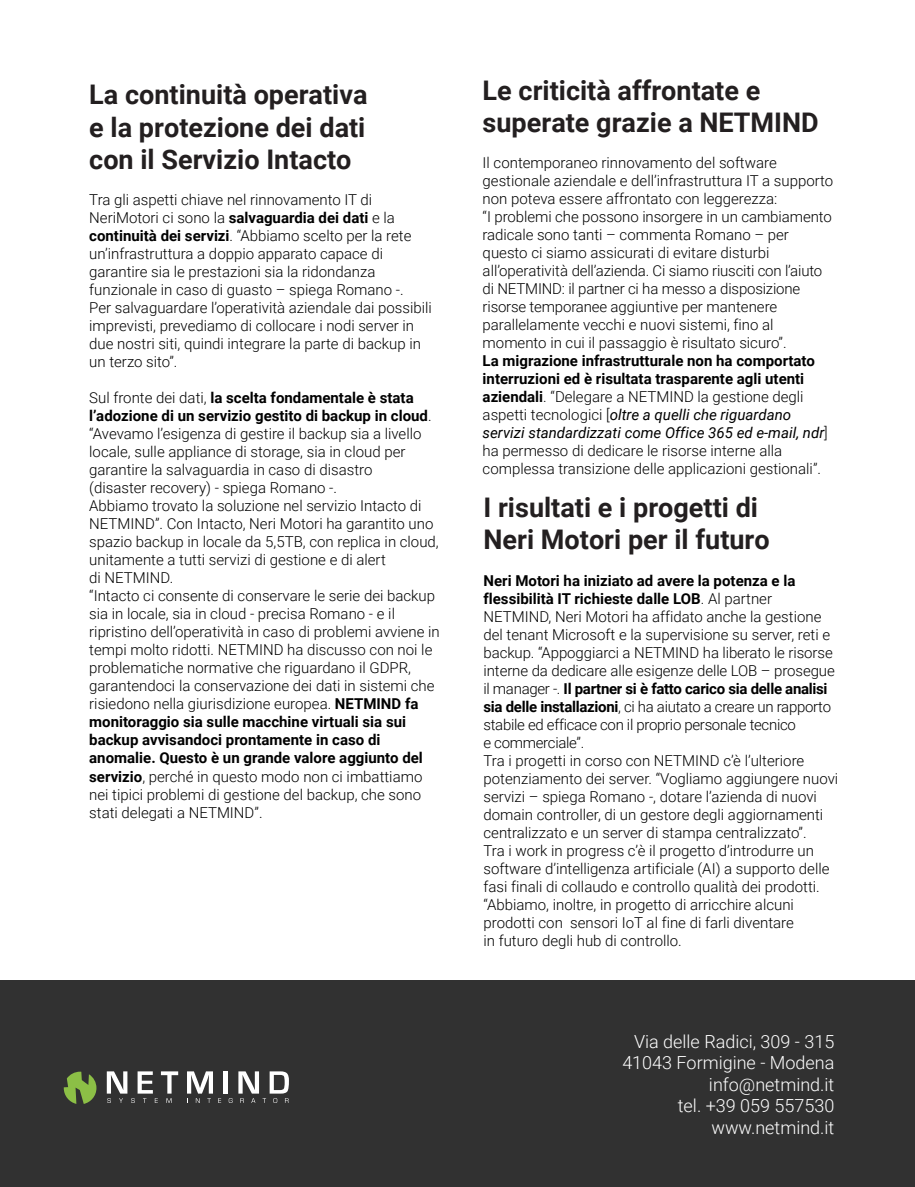
<style>
.page{position:relative;width:915px;height:1187px;background:#fff}
.page>*{position:absolute;margin:0;border:0;box-sizing:border-box;transform-origin:0 0}
.t1{font:700 27px/32.4px "Roboto";color:#231f20}
.t2{font:300 18px/21.6px "Roboto";color:#fff;text-align:right}
.t3{font:300 15px/18px "Roboto";color:#000}
.s1{font-weight:700}
.s2{font-weight:400;font-style:italic}
</style>
<div class="page">
<div style="left:0;top:980px;width:914px;height:206px;background:#313131"></div>
<svg style="left:107px;top:1071px;width:71px;height:31px"></svg>
<div style="left:223px;top:1071px;width:5px;height:22px;background:#fff"></div>
<svg style="left:64px;top:1071px;width:32px;height:32px"></svg>
<svg style="left:187px;top:1071px;width:34px;height:31px"></svg>
<svg style="left:238px;top:1071px;width:51px;height:31px"></svg>
<h1 class="t1" style="left:89px;top:77px;width:280px;text-align:justify">La continuità operativa e la protezione dei dati con il Servizio Intacto</h1>
<p class="t3" style="left:89px;top:190px;width:344px">Tra gli aspetti chiave nel rinnovamento IT di NeriMotori ci sono la <span class="s1">salvaguardia dei dati</span> e la <span class="s1">continuità dei servizi</span>. “Abbiamo scelto per la rete un’infrastruttura a doppio apparato capace di garantire sia le prestazioni sia la ridondanza funzionale in caso di guasto – spiega Romano -.<br>Per salvaguardare l’operatività aziendale dai possibili imprevisti, prevediamo di collocare i nodi server in due nostri siti, quindi integrare la parte di backup in un terzo sito”.</p>
<p class="t3" style="left:89px;top:388px;width:352px">Sul fronte dei dati, <span class="s1">la scelta fondamentale è stata l’adozione di un servizio gestito di backup in cloud</span>. “Avevamo l’esigenza di gestire il backup sia a livello locale, sulle appliance di storage, sia in cloud per garantire la salvaguardia in caso di disastro<br>(disaster recovery) - spiega Romano -.<br>Abbiamo trovato la soluzione nel servizio Intacto di NETMIND”. Con Intacto, Neri Motori ha garantito uno spazio backup in locale da 5,5TB, con replica in cloud, unitamente a tutti servizi di gestione e di alert<br>di NETMIND.<br>“Intacto ci consente di conservare le serie dei backup sia in locale, sia in cloud - precisa Romano - e il ripristino dell’operatività in caso di problemi avviene in tempi molto ridotti. NETMIND ha discusso con noi le problematiche normative che riguardano il GDPR, garantendoci la conservazione dei dati in sistemi che risiedono nella giurisdizione europea. <span class="s1">NETMIND fa monitoraggio sia sulle macchine virtuali sia sui backup avvisandoci prontamente in caso di anomalie. Questo è un grande valore aggiunto del servizio</span>, perché in questo modo non ci imbattiamo nei tipici problemi di gestione del backup, che sono stati delegati a NETMIND”.</p>
<h1 class="t1" style="left:482px;top:73px;width:337px">Le criticità affrontate e superate grazie a NETMIND</h1>
<p class="t3" style="left:482px;top:153px;width:352px">Il contemporaneo rinnovamento del software gestionale aziendale e dell’infrastruttura IT a supporto non poteva essere affrontato con leggerezza:<br>“I problemi che possono insorgere in un cambiamento radicale sono tanti – commenta Romano – per questo ci siamo assicurati di evitare disturbi all’operatività dell’azienda. Ci siamo riusciti con l’aiuto di NETMIND: il partner ci ha messo a disposizione risorse temporanee aggiuntive per mantenere parallelamente vecchi e nuovi sistemi, fino al momento in cui il passaggio è risultato sicuro”.</p>
<p class="t3" style="left:482px;top:351px;width:346px"><span class="s1">La migrazione infrastrutturale non ha comportato interruzioni ed è risultata trasparente agli utenti aziendali</span>. “Delegare a NETMIND la gestione degli aspetti tecnologici [<span class="s2">oltre a quelli che riguardano servizi standardizzati come Office 365 ed e-mail, ndr</span>] ha permesso di dedicare le risorse interne alla complessa transizione delle applicazioni gestionali”.</p>
<h1 class="t1" style="left:483px;top:490px;width:287px">I risultati e i progetti di<br>Neri Motori per il futuro</h1>
<p class="t3" style="left:483px;top:570px;width:356px"><span class="s1">Neri Motori ha iniziato ad avere la potenza e la flessibilità IT richieste dalle LOB</span>. Al partner NETMIND, Neri Motori ha affidato anche la gestione del tenant Microsoft e la supervisione su server, reti e backup. “Appoggiarci a NETMIND ha liberato le risorse interne da dedicare alle esigenze delle LOB – prosegue il manager -. <span class="s1">Il partner si è fatto carico sia delle analisi sia delle installazioni</span>, ci ha aiutato a creare un rapporto stabile ed efficace con il proprio personale tecnico<br>e commerciale”.<br>Tra i progetti in corso con NETMIND c’è l’ulteriore potenziamento dei server. “Vogliamo aggiungere nuovi servizi – spiega Romano -, dotare l’azienda di nuovi domain controller, di un gestore degli aggiornamenti centralizzato e un server di stampa centralizzato”.<br>Tra i work in progress c’è il progetto d’introdurre un software d’intelligenza artificiale (AI) a supporto delle fasi finali di collaudo e controllo qualità dei prodotti. “Abbiamo, inoltre, in progetto di arricchire alcuni prodotti con sensori IoT al fine di farli diventare<br>in futuro degli hub di controllo.</p>
<p class="t2" style="left:622px;top:1029px;width:213px">Via delle Radici, 309 - 315<br>41043 Formigine - Modena info@netmind.it<br>tel. +39 059 557530 www.netmind.it</p>
</div>
